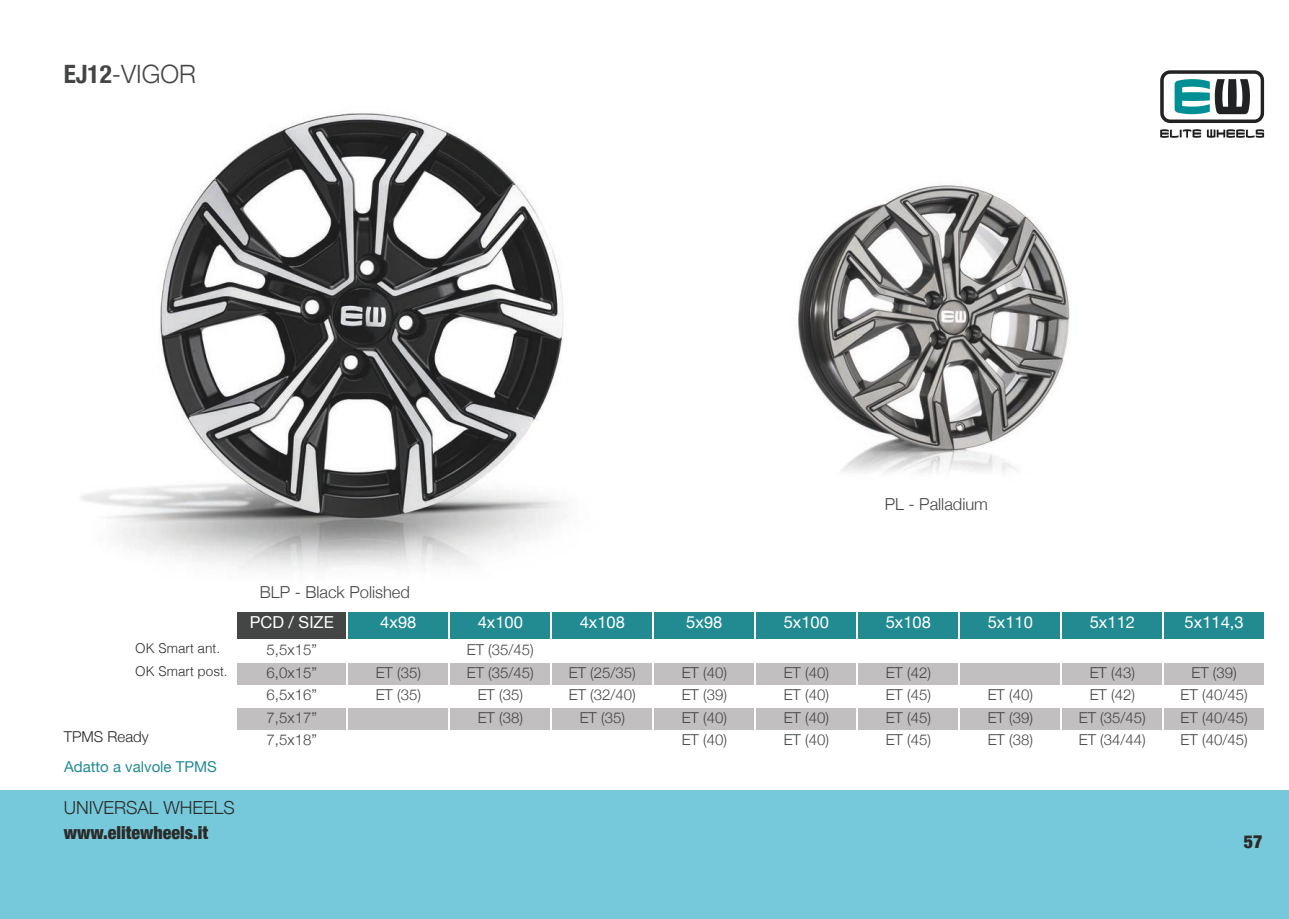
<style>
.page{position:relative;width:1289px;height:919px;background:#fff}
.page>*{position:absolute;margin:0;border:0;box-sizing:border-box;transform-origin:0 0}
.t1{font:300 25.2px "Helvetica Neue";color:#444545}
.t2{font:900 condensed 18px "Helvetica Neue";color:#2b2b2a}
.t3{font:300 18px "Helvetica Neue";color:#2b2b2a}
.t4{font:16.5px "Helvetica Neue";color:#fff}
.t5{font:300 16.5px "Helvetica Neue";color:#444545}
.t6{font:300 15px/23px "Helvetica Neue";color:#444545}
.t7{font:15px "Helvetica Neue";color:#228b92}
.t8{font:300 15px "Helvetica Neue";color:#2b2b2a}
.t9{font:300 13.5px/23px "Helvetica";color:#2b2b2a}
.s1{font-weight:700;font-stretch:condensed}
</style>
<div class="page">
<img style="left:81px;top:113px;width:485px;height:457px">
<img style="left:798px;top:185px;width:272px;height:288px">
<svg style="left:1160px;top:129px;width:103px;height:9px"></svg>
<svg style="left:1160px;top:70px;width:103px;height:53px"></svg>
<div style="left:0;top:790px;width:1288px;height:128px;background:#76c9da"></div>
<div style="left:237px;top:612px;width:109px;height:27px;background:#444545"></div>
<div style="left:237px;top:663px;width:109px;height:21px;background:#c1bfbf"></div>
<div style="left:237px;top:708px;width:109px;height:21px;background:#c1bfbf"></div>
<div style="left:348px;top:612px;width:100px;height:27px;background:#228b92"></div>
<div style="left:348px;top:663px;width:100px;height:21px;background:#c1bfbf"></div>
<div style="left:348px;top:708px;width:100px;height:21px;background:#c1bfbf"></div>
<div style="left:450px;top:612px;width:100px;height:27px;background:#228b92"></div>
<div style="left:450px;top:663px;width:100px;height:21px;background:#c1bfbf"></div>
<div style="left:450px;top:708px;width:100px;height:21px;background:#c1bfbf"></div>
<div style="left:552px;top:612px;width:100px;height:27px;background:#228b92"></div>
<div style="left:552px;top:663px;width:100px;height:21px;background:#c1bfbf"></div>
<div style="left:552px;top:708px;width:100px;height:21px;background:#c1bfbf"></div>
<div style="left:654px;top:612px;width:100px;height:27px;background:#228b92"></div>
<div style="left:654px;top:663px;width:100px;height:21px;background:#c1bfbf"></div>
<div style="left:654px;top:708px;width:100px;height:21px;background:#c1bfbf"></div>
<div style="left:756px;top:612px;width:100px;height:27px;background:#228b92"></div>
<div style="left:756px;top:663px;width:100px;height:21px;background:#c1bfbf"></div>
<div style="left:756px;top:708px;width:100px;height:21px;background:#c1bfbf"></div>
<div style="left:858px;top:612px;width:100px;height:27px;background:#228b92"></div>
<div style="left:858px;top:663px;width:100px;height:21px;background:#c1bfbf"></div>
<div style="left:858px;top:708px;width:100px;height:21px;background:#c1bfbf"></div>
<div style="left:960px;top:612px;width:100px;height:27px;background:#228b92"></div>
<div style="left:960px;top:663px;width:100px;height:21px;background:#c1bfbf"></div>
<div style="left:960px;top:708px;width:100px;height:21px;background:#c1bfbf"></div>
<div style="left:1062px;top:612px;width:100px;height:27px;background:#228b92"></div>
<div style="left:1062px;top:663px;width:100px;height:21px;background:#c1bfbf"></div>
<div style="left:1062px;top:708px;width:100px;height:21px;background:#c1bfbf"></div>
<div style="left:1164px;top:612px;width:99px;height:27px;background:#228b92"></div>
<div style="left:1164px;top:663px;width:99px;height:21px;background:#c1bfbf"></div>
<div style="left:1164px;top:708px;width:99px;height:21px;background:#c1bfbf"></div>
<h1 class="t1" style="left:64px;top:54px;width:134px"><span class="s1">EJ12</span>-VIGOR</h1>
<p class="t5" style="left:884px;top:491px;width:105px">PL - Palladium</p>
<p class="t9" style="left:135px;top:635px;width:94px">OK Smart ant.<br>OK Smart post.</p>
<p class="t8" style="left:64px;top:724px;width:86px">TPMS Ready</p>
<p class="t7" style="left:64px;top:755px;width:154px">Adatto a valvole TPMS</p>
<p class="t3" style="left:64px;top:793px;width:173px">UNIVERSAL WHEELS</p>
<p class="t2" style="left:64px;top:817px;width:146px">www.elitewheels.it</p>
<p class="t5" style="left:260px;top:578px;width:152px">BLP - Black Polished</p>
<p class="t4" style="left:250px;top:610px;width:86px">PCD / SIZE</p>
<p class="t6" style="left:266px;top:637px;width:52px">5,5x15”<br>6,0x15”</p>
<p class="t6" style="left:266px;top:704px;width:52px">7,5x17”</p>
<p class="t4" style="left:380px;top:610px;width:38px">4x98</p>
<p class="t6" style="left:375px;top:660px;width:47px">ET (35)</p>
<p class="t4" style="left:477px;top:610px;width:47px">4x100</p>
<p class="t6" style="left:467px;top:637px;width:68px">ET (35/45)<br>ET (35/45)</p>
<p class="t6" style="left:477px;top:704px;width:47px">ET (38)</p>
<p class="t6" style="left:266px;top:682px;width:52px">6,5x16”</p>
<p class="t6" style="left:375px;top:682px;width:47px">ET (35)</p>
<p class="t6" style="left:477px;top:682px;width:47px">ET (35)</p>
<p class="t4" style="left:579px;top:610px;width:47px">4x108</p>
<p class="t6" style="left:569px;top:660px;width:68px">ET (25/35)</p>
<p class="t6" style="left:579px;top:704px;width:47px">ET (35)</p>
<p class="t4" style="left:686px;top:610px;width:38px">5x98</p>
<p class="t6" style="left:681px;top:660px;width:47px">ET (40)</p>
<p class="t6" style="left:681px;top:704px;width:47px">ET (40)</p>
<p class="t6" style="left:569px;top:682px;width:68px">ET (32/40)</p>
<p class="t6" style="left:681px;top:682px;width:47px">ET (39)</p>
<p class="t4" style="left:783px;top:610px;width:47px">5x100</p>
<p class="t6" style="left:783px;top:660px;width:47px">ET (40)</p>
<p class="t6" style="left:783px;top:704px;width:47px">ET (40)</p>
<p class="t4" style="left:885px;top:610px;width:47px">5x108</p>
<p class="t6" style="left:885px;top:660px;width:47px">ET (42)</p>
<p class="t6" style="left:885px;top:704px;width:47px">ET (45)</p>
<p class="t6" style="left:783px;top:682px;width:47px">ET (40)</p>
<p class="t6" style="left:885px;top:682px;width:47px">ET (45)</p>
<p class="t4" style="left:987px;top:610px;width:47px">5x110</p>
<p class="t4" style="left:1089px;top:610px;width:47px">5x112</p>
<p class="t6" style="left:1089px;top:660px;width:47px">ET (43)</p>
<p class="t6" style="left:1078px;top:704px;width:68px">ET (35/45)</p>
<p class="t6" style="left:987px;top:682px;width:47px">ET (40)</p>
<p class="t6" style="left:1089px;top:682px;width:47px">ET (42)</p>
<p class="t6" style="left:987px;top:704px;width:47px">ET (39)</p>
<p class="t4" style="left:1184px;top:610px;width:61px">5x114,3</p>
<p class="t6" style="left:1191px;top:660px;width:47px">ET (39)</p>
<p class="t6" style="left:1180px;top:704px;width:68px">ET (40/45)</p>
<p class="t6" style="left:1180px;top:682px;width:68px">ET (40/45)</p>
<p class="t6" style="left:266px;top:727px;width:52px">7,5x18”</p>
<p class="t6" style="left:681px;top:727px;width:47px">ET (40)</p>
<p class="t6" style="left:783px;top:727px;width:47px">ET (40)</p>
<p class="t6" style="left:885px;top:727px;width:47px">ET (45)</p>
<p class="t6" style="left:987px;top:727px;width:47px">ET (38)</p>
<p class="t6" style="left:1078px;top:727px;width:68px">ET (34/44)</p>
<p class="t6" style="left:1180px;top:727px;width:68px">ET (40/45)</p>
<p class="t2" style="left:1243px;top:826px;width:20px">57</p>
</div>
